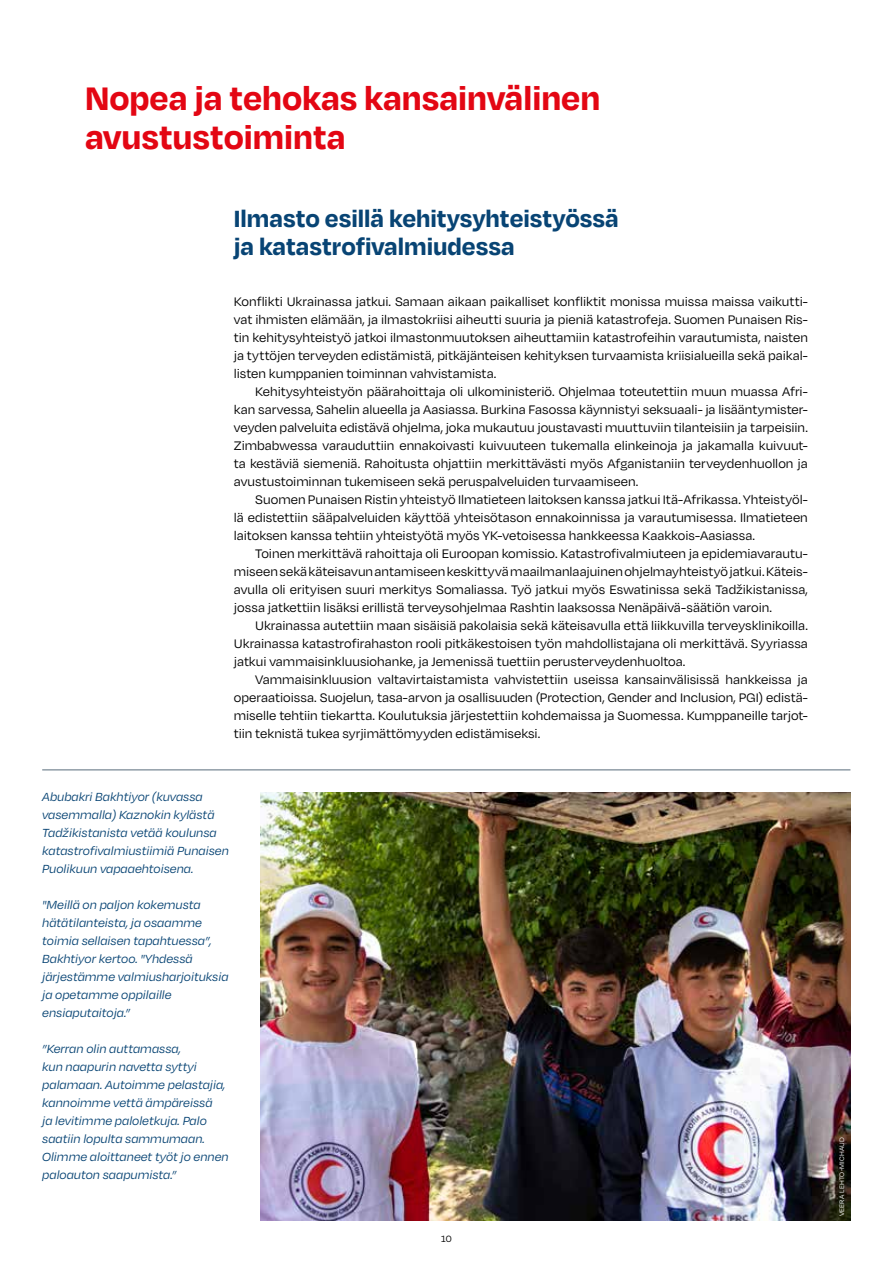
<style>
.page{position:relative;width:893px;height:1263px;background:#fff}
.page>*{position:absolute;margin:0;border:0;box-sizing:border-box;transform-origin:0 0}
.t1{font:700 37.5px/39px "Degular";color:#e30613}
.t2{font:700 27px/28.5px "Degular";color:#084474}
.t3{font:14.25px/18px "Degular";color:#000;text-align:justify}
.t4{font:italic 13.5px/18px "Degular";color:#084474}
.t5{font:10.5px "Degular";color:#000}
.t6{font:7.5px "Degular";letter-spacing:.02em;color:#fff}
</style>
<div class="page">
<hr style="left:42px;top:770px;width:808px;height:1px;background:#586b7a">
<img style="left:260px;top:792px;width:590px;height:428px">
<h1 class="t1" style="left:85px;top:77px;width:517px">Nopea ja tehokas kansainvälinen avustustoiminta</h1>
<h2 class="t2" style="left:234px;top:202px;width:386px">Ilmasto esillä kehitysyhteistyössä ja katastrofivalmiudessa</h2>
<p class="t3" style="left:234px;top:292px;width:576px">Konflikti Ukrainassa jatkui. Samaan aikaan paikalliset konfliktit monissa muissa maissa vaikutti&shy;vat ihmisten elämään, ja ilmastokriisi aiheutti suuria ja pieniä katastrofeja. Suomen Punaisen Ris&shy;tin kehitysyhteistyö jatkoi ilmastonmuutoksen aiheuttamiin katastrofeihin varautumista, naisten ja tyttöjen terveyden edistämistä, pitkäjänteisen kehityksen turvaamista kriisialueilla sekä paikal&shy;listen kumppanien toiminnan vahvistamista.</p>
<p class="t3" style="left:234px;top:382px;width:576px;text-indent:21px">Kehitysyhteistyön päärahoittaja oli ulkoministeriö. Ohjelmaa toteutettiin muun muassa Afri&shy;kan sarvessa, Sahelin alueella ja Aasiassa. Burkina Fasossa käynnistyi seksuaali- ja lisääntymister&shy;veyden palveluita edistävä ohjelma, joka mukautuu joustavasti muuttuviin tilanteisiin ja tarpeisiin.<br>Zimbabwessa varauduttiin ennakoivasti kuivuuteen tukemalla elinkeinoja ja jakamalla kuivuut&shy;ta kestäviä siemeniä. Rahoitusta ohjattiin merkittävästi myös Afganistaniin terveydenhuollon ja avustustoiminnan tukemiseen sekä peruspalveluiden turvaamiseen.</p>
<p class="t3" style="left:234px;top:490px;width:576px;text-indent:21px">Suomen Punaisen Ristin yhteistyö Ilmatieteen laitoksen kanssa jatkui Itä-Afrikassa. Yhteistyöl&shy;lä edistettiin sääpalveluiden käyttöä yhteisötason ennakoinnissa ja varautumisessa. Ilmatieteen laitoksen kanssa tehtiin yhteistyötä myös YK-vetoisessa hankkeessa Kaakkois-Aasiassa.</p>
<p class="t3" style="left:234px;top:544px;width:576px;text-indent:21px">Toinen merkittävä rahoittaja oli Euroopan komissio. Katastrofivalmiuteen ja epidemiavarautu&shy;miseen sekä käteisavun antamiseen keskittyvä maailmanlaajuinen ohjelmayhteistyö jatkui. Käteis&shy;avulla oli erityisen suuri merkitys Somaliassa. Työ jatkui myös Eswatinissa sekä Tadžikistanissa, jossa jatkettiin lisäksi erillistä terveysohjelmaa Rashtin laaksossa Nenäpäivä-säätiön varoin.</p>
<p class="t3" style="left:234px;top:616px;width:576px;text-indent:21px">Ukrainassa autettiin maan sisäisiä pakolaisia sekä käteisavulla että liikkuvilla terveysklinikoilla.<br>Ukrainassa katastrofirahaston rooli pitkäkestoisen työn mahdollistajana oli merkittävä. Syyriassa jatkui vammaisinkluusiohanke, ja Jemenissä tuettiin perusterveydenhuoltoa.</p>
<p class="t3" style="left:234px;top:670px;width:576px;text-indent:21px">Vammaisinkluusion valtavirtaistamista vahvistettiin useissa kansainvälisissä hankkeissa ja operaatioissa. Suojelun, tasa-arvon ja osallisuuden (Protection, Gender and Inclusion, PGI) edistä&shy;miselle tehtiin tiekartta. Koulutuksia järjestettiin kohdemaissa ja Suomessa. Kumppaneille tarjot&shy;tiin teknistä tukea syrjimättömyyden edistämiseksi.</p>
<p class="t4" style="left:42px;top:787px;width:188px">Abubakri Bakhtiyor (kuvassa vasemmalla) Kaznokin kylästä<br>Tadžikistanista vetää koulunsa katastrofivalmiustiimiä Punaisen<br>Puolikuun vapaaehtoisena.</p>
<p class="t4" style="left:42px;top:895px;width:188px">"Meillä on paljon kokemusta hätätilanteista, ja osaamme toimia sellaisen tapahtuessa”,<br>Bakhtiyor kertoo. "Yhdessä järjestämme valmiusharjoituksia ja opetamme oppilaille ensiaputaitoja.”</p>
<p class="t4" style="left:42px;top:1039px;width:188px">”Kerran olin auttamassa,<br>kun naapurin navetta syttyi palamaan. Autoimme pelastajia, kannoimme vettä ämpäreissä<br>ja levitimme paloletkuja. Palo saatiin lopulta sammumaan.<br>Olimme aloittaneet työt jo ennen paloauton saapumista.”</p>
<p class="t5" style="left:441px;top:1232px;width:12px">10</p>
<p class="t6" style="left:837px;top:1216px;width:81px;rotate:-90deg">VEERA LEHTO-MICHAUD</p>
</div>
